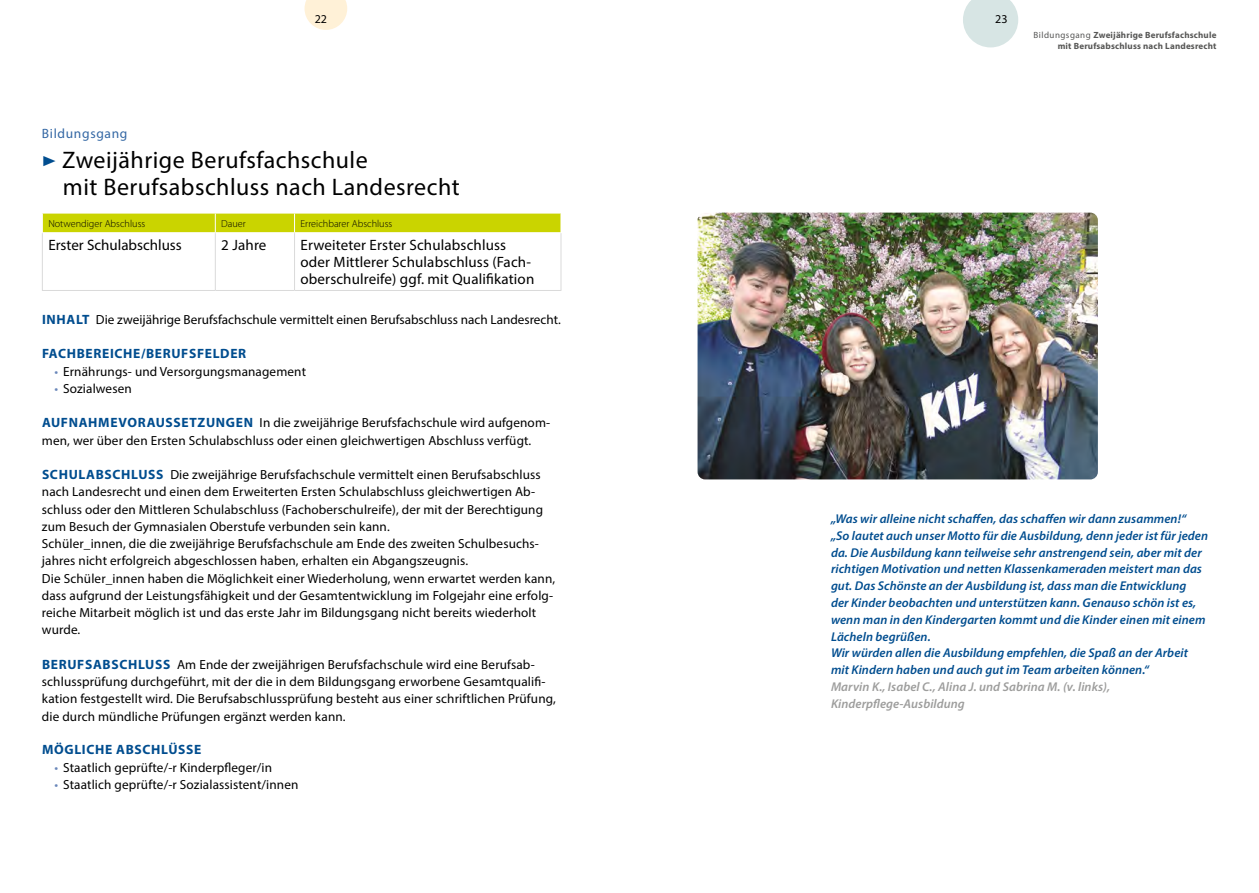
<style>
.page{position:relative;width:1259px;height:893px;background:#fff}
.page>*{position:absolute;margin:0;border:0;box-sizing:border-box;transform-origin:0 0}
.HEadline{font:24px/27px "Myriad Pro";letter-spacing:.02em;color:#000}
.Fließtext{font:15px/17.2px "Myriad Pro";letter-spacing:.01em;color:#000}
.Fließtext-2{font:700 13.5px "Myriad Pro";letter-spacing:.05em;color:#004d8f}
.Vorwort{font:13.5px "Myriad Pro";letter-spacing:.05em;color:#3367a4}
.Fließtext-3{font:13.2px/17.2px "Myriad Pro";letter-spacing:.01em;color:#000}
.Webadresse_Zitate{font:italic 600 12.75px/16.8px "Myriad Pro";letter-spacing:.005em;color:#004d8f}
.Webadresse_Zitate-2{font:italic 600 12.75px/16.8px "Myriad Pro";letter-spacing:.005em;color:#9d9d9c}
.t1{font:12px "Myriad Pro";color:#000}
.Tabellentext{font:300 10.2px "Myriad Pro";color:#000}
.Vorwort-2{font:700 9px/10.5px "Myriad Pro";letter-spacing:.02em;color:#575756;text-align:right}
.s1{font-weight:400}
.s2{font-family:"The Sans Bold Caps";color:#004d8f}
.s3{font-weight:700;font-size:13.5px;color:#004d8f}
.s4{color:#6a87ba}
</style>
<div class="page">
<svg style="left:304px;top:0;width:43px;height:30px"></svg>
<svg style="left:963px;top:0;width:55px;height:47px"></svg>
<div style="left:42px;top:213px;width:519px;height:19px;background:#cad400"></div>
<hr style="left:42px;top:233px;width:1px;height:57px;background:#dadada">
<hr style="left:215px;top:233px;width:1px;height:57px;background:#dadada">
<hr style="left:294px;top:233px;width:1px;height:57px;background:#dadada">
<hr style="left:560px;top:233px;width:1px;height:57px;background:#dadada">
<hr style="left:42px;top:290px;width:173px;height:1px;background:#dadada">
<hr style="left:215px;top:290px;width:79px;height:1px;background:#dadada">
<hr style="left:294px;top:290px;width:267px;height:1px;background:#dadada">
<img style="left:697px;top:213px;width:401px;height:266px">
<p class="t1" style="left:315px;top:12px;width:14px">22</p>
<p class="t1" style="left:995px;top:12px;width:14px">23</p>
<p class="Vorwort-2" style="left:1033px;top:29px;width:184px"><span class="s1">Bildungsgang</span> Zweijährige Berufsfachschule mit Berufsabschluss nach Landesrecht</p>
<p class="Vorwort" style="left:42px;top:125px;width:87px">Bildungsgang</p>
<p class="HEadline" style="left:63px;top:146px;width:398px;text-indent:-21px"><span class="s2">&gt;</span> Zweijährige Berufsfachschule<br>mit Berufsabschluss nach Landesrecht</p>
<p class="Tabellentext" style="left:48px;top:217px;width:98px">Notwendiger Abschluss</p>
<p class="Tabellentext" style="left:221px;top:217px;width:26px">Dauer</p>
<p class="Tabellentext" style="left:300px;top:217px;width:93px">Erreichbarer Abschluss</p>
<p class="Fließtext" style="left:48px;top:236px;width:135px">Erster Schulabschluss</p>
<p class="Fließtext" style="left:221px;top:236px;width:47px">2 Jahre</p>
<p class="Fließtext" style="left:300px;top:236px;width:235px">Erweiteter Erster Schulabschluss oder Mittlerer Schulabschluss (Fach&shy;oberschulreife) ggf. mit Qualifikation</p>
<p class="Fließtext-3" style="left:42px;top:310px;width:520px"><span class="s3">INHALT</span> Die zweijährige Berufsfachschule vermittelt einen Berufsabschluss nach Landesrecht.</p>
<p class="Fließtext-2" style="left:42px;top:345px;width:206px">FACHBEREICHE/BERUFSFELDER</p>
<p class="Fließtext-3" style="left:55px;top:362px;width:253px"><span class="s4">•</span> Ernährungs- und Versorgungsmanagement</p>
<p class="Fließtext-3" style="left:55px;top:379px;width:79px"><span class="s4">•</span> Sozialwesen</p>
<p class="Fließtext-3" style="left:42px;top:414px;width:510px"><span class="s3">AUFNAHMEVORAUSSETZUNGEN</span> In die zweijährige Berufsfachschule wird aufgenom&shy;men, wer über den Ersten Schulabschluss oder einen gleichwertigen Abschluss verfügt.</p>
<p class="Fließtext-3" style="left:42px;top:466px;width:503px"><span class="s3">SCHULABSCHLUSS</span> Die zweijährige Berufsfachschule vermittelt einen Berufsabschluss nach Landesrecht und einen dem Erweiterten Ersten Schulabschluss gleichwertigen Ab&shy;schluss oder den Mittleren Schulabschluss (Fachoberschulreife), der mit der Berechtigung zum Besuch der Gymnasialen Oberstufe verbunden sein kann.</p>
<p class="Fließtext-3" style="left:42px;top:535px;width:515px">Schüler_innen, die die zweijährige Berufsfachschule am Ende des zweiten Schulbesuchs&shy;jahres nicht erfolgreich abgeschlossen haben, erhalten ein Abgangszeugnis.<br>Die Schüler_innen haben die Möglichkeit einer Wiederholung, wenn erwartet werden kann, dass aufgrund der Leistungsfähigkeit und der Gesamtentwicklung im Folgejahr eine erfolg&shy;reiche Mitarbeit möglich ist und das erste Jahr im Bildungsgang nicht bereits wiederholt wurde.</p>
<p class="Fließtext-3" style="left:42px;top:655px;width:515px"><span class="s3">BERUFSABSCHLUSS</span> Am Ende der zweijährigen Berufsfachschule wird eine Berufsab&shy;schlussprüfung durchgeführt, mit der die in dem Bildungsgang erworbene Gesamtqualifi&shy;kation festgestellt wird. Die Berufsabschlussprüfung besteht aus einer schriftlichen Prüfung, die durch mündliche Prüfungen ergänzt werden kann.</p>
<p class="Fließtext-2" style="left:42px;top:741px;width:161px">MÖGLICHE ABSCHLÜSSE</p>
<p class="Fließtext-3" style="left:55px;top:758px;width:219px"><span class="s4">•</span> Staatlich geprüfte/-r Kinderpfleger/in</p>
<p class="Fließtext-3" style="left:55px;top:775px;width:245px"><span class="s4">•</span> Staatlich geprüfte/-r Sozialassistent/innen</p>
<p class="Webadresse_Zitate" style="left:831px;top:510px;width:357px">„Was wir alleine nicht schaffen, das schaffen wir dann zusammen!“</p>
<p class="Webadresse_Zitate" style="left:831px;top:527px;width:379px">„So lautet auch unser Motto für die Ausbildung, denn jeder ist für jeden da. Die Ausbildung kann teilweise sehr anstrengend sein, aber mit der richtigen Motivation und netten Klassenkameraden meistert man das gut. Das Schönste an der Ausbildung ist, dass man die Entwicklung<br>der Kinder beobachten und unterstützen kann. Genauso schön ist es, wenn man in den Kindergarten kommt und die Kinder einen mit einem Lächeln begrüßen.</p>
<p class="Webadresse_Zitate" style="left:831px;top:644px;width:358px">Wir würden allen die Ausbildung empfehlen, die Spaß an der Arbeit mit Kindern haben und auch gut im Team arbeiten können.“</p>
<p class="Webadresse_Zitate-2" style="left:831px;top:678px;width:281px">Marvin K., Isabel C., Alina J. und Sabrina M. (v. links),<br>Kinderpflege-Ausbildung</p>
</div>
